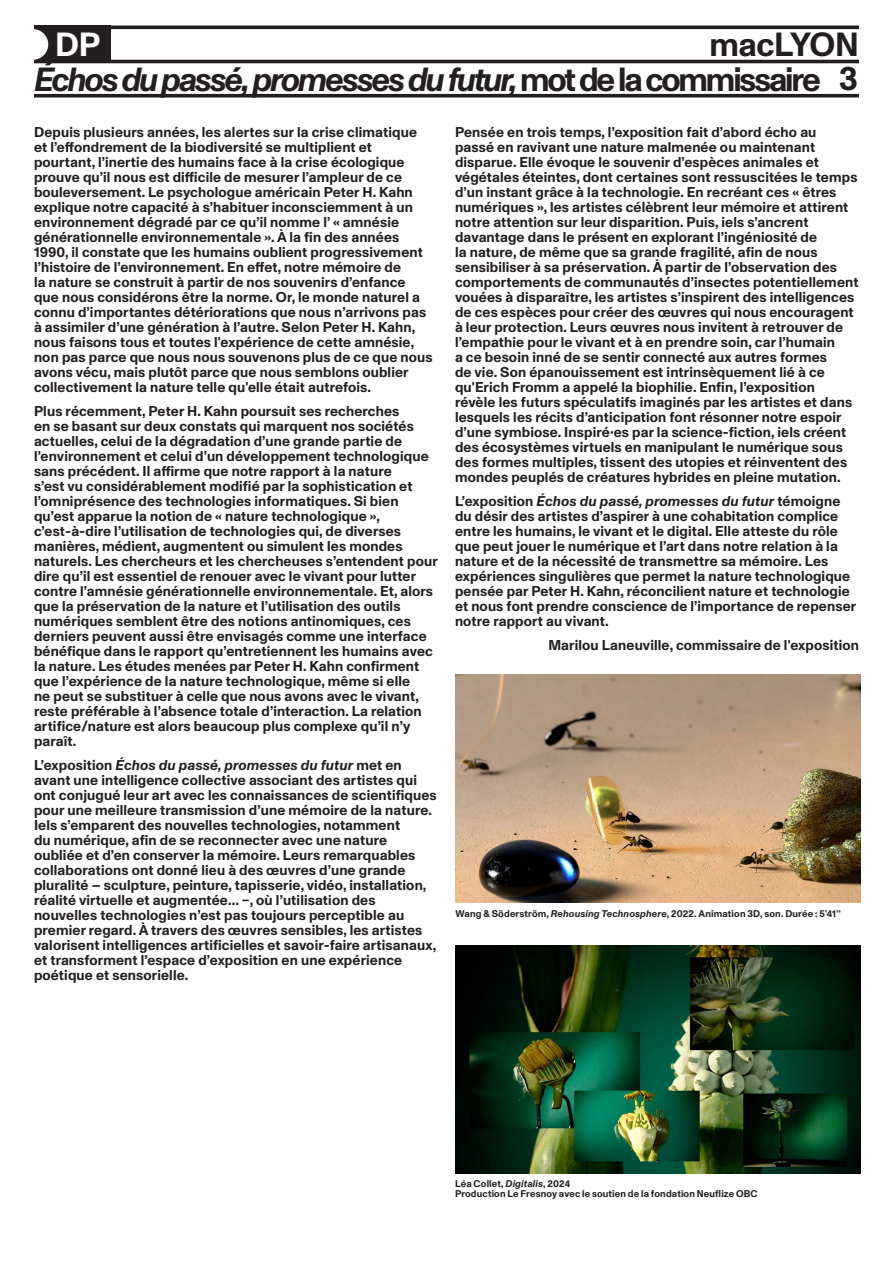
<style>
.page{position:relative;width:893px;height:1263px;background:#fff}
.page>*{position:absolute;margin:0;border:0;box-sizing:border-box;transform-origin:0 0}
.t1{font:italic 700 33.45px "Monument Grotesk";letter-spacing:-.065em;color:#231f20}
.t2{font:700 33.45px "Monument Grotesk";letter-spacing:-.01em;color:#231f20}
.t3{font:700 33.45px "Monument Grotesk";color:#fff}
.t4{font:700 14.25px/15px "Monument Grotesk";letter-spacing:.01em;color:#231f20}
.t5{font:700 9.75px "Monument Grotesk";letter-spacing:.015em;color:#231f20}
.s1{font-style:normal}
.s2{font-style:italic}
</style>
<div class="page">
<div style="left:34px;top:26px;width:77px;height:37px;background:#231f20"></div>
<hr style="left:34px;top:26px;width:825px;height:3px;background:#231f20">
<hr style="left:34px;top:60px;width:825px;height:3px;background:#231f20">
<svg style="left:34px;top:94px;width:825px;height:4px;background:#3d393a"></svg>
<svg style="left:34px;top:29px;width:14px;height:31px"></svg>
<img style="left:455px;top:675px;width:405px;height:228px">
<img style="left:455px;top:946px;width:405px;height:227px">
<p class="t3" style="left:55px;top:20px;width:47px">DP</p>
<p class="t2" style="left:709px;top:20px;width:151px">macLYON</p>
<p class="t1" style="left:34px;top:55px;width:826px">Échos du passé, promesses du futur, <span class="s1">mot de lacommissaire 3</span></p>
<p class="t4" style="left:34px;top:124px;width:400px">Depuis plusieurs années, les alertes sur la crise climatique et l’effondrement de la biodiversité se multiplient et pourtant, l’inertie des humains face à la crise écologique prouve qu’il nous est difficile de mesurer l’ampleur de ce bouleversement. Le psychologue américain Peter H. Kahn explique notre capacité à s’habituer inconsciemment à un environnement dégradé par ce qu’il nomme l’ « amnésie générationnelle environnementale ». À la fin des années 1990, il constate que les humains oublient progressivement l’histoire de l’environnement. En effet, notre mémoire de<br>la nature se construit à partir de nos souvenirs d’enfance que nous considérons être la norme. Or, le monde naturel a connu d’importantes détériorations que nous n’arrivons pas à assimiler d’une génération à l’autre. Selon Peter H. Kahn, nous faisons tous et toutes l'expérience de cette amnésie, non pas parce que nous nous souvenons plus de ce que nous avons vécu, mais plutôt parce que nous semblons oublier collectivement la nature telle qu'elle était autrefois.</p>
<p class="t4" style="left:34px;top:403px;width:396px">Plus récemment, Peter H. Kahn poursuit ses recherches<br>en se basant sur deux constats qui marquent nos sociétés actuelles, celui de la dégradation d’une grande partie de l’environnement et celui d’un développement technologique sans précédent. Il affirme que notre rapport à la nature<br>s’est vu considérablement modifié par la sophistication et l’omniprésence des technologies informatiques. Si bien qu’est apparue la notion de « nature technologique »,</p>
<p class="t4" style="left:34px;top:523px;width:405px">c’est-à-dire l’utilisation de technologies qui, de diverses manières, médient, augmentent ou simulent les mondes naturels. Les chercheurs et les chercheuses s’entendent pour dire qu’il est essentiel de renouer avec le vivant pour lutter contre l’amnésie générationnelle environnementale. Et, alors que la préservation de la nature et l’utilisation des outils numériques semblent être des notions antinomiques, ces derniers peuvent aussi être envisagés comme une interface bénéfique dans le rapport qu’entretiennent les humains avec la nature. Les études menées par Peter H. Kahn confirment que l’expérience de la nature technologique, même si elle<br>ne peut se substituer à celle que nous avons avec le vivant, reste préférable à l’absence totale d’interaction. La relation artifice/nature est alors beaucoup plus complexe qu’il n’y paraît.</p>
<p class="t4" style="left:34px;top:757px;width:404px">L’exposition <span class="s2">Échos du passé, promesses du futur</span> met en avant une intelligence collective associant des artistes qui ont conjugué leur art avec les connaissances de scientifiques pour une meilleure transmission d’une mémoire de la nature.<br>Iels s’emparent des nouvelles technologies, notamment<br>du numérique, afin de se reconnecter avec une nature oubliée et d’en conserver la mémoire. Leurs remarquables collaborations ont donné lieu à des œuvres d’une grande pluralité – sculpture, peinture, tapisserie, vidéo, installation, réalité virtuelle et augmentée… −, où l’utilisation des nouvelles technologies n’est pas toujours perceptible au premier regard. À travers des œuvres sensibles, les artistes valorisent intelligences artificielles et savoir-faire artisanaux, et transforment l’espace d’exposition en une expérience poétique et sensorielle.</p>
<p class="t4" style="left:455px;top:124px;width:405px">Pensée en trois temps, l’exposition fait d’abord écho au passé en ravivant une nature malmenée ou maintenant disparue. Elle évoque le souvenir d’espèces animales et végétales éteintes, dont certaines sont ressuscitées le temps d’un instant grâce à la technologie. En recréant ces « êtres numériques », les artistes célèbrent leur mémoire et attirent notre attention sur leur disparition. Puis, iels s’ancrent davantage dans le présent en explorant l’ingéniosité de<br>la nature, de même que sa grande fragilité, afin de nous sensibiliser à sa préservation. À partir de l’observation des comportements de communautés d’insectes potentiellement vouées à disparaître, les artistes s’inspirent des intelligences de ces espèces pour créer des œuvres qui nous encouragent à leur protection. Leurs œuvres nous invitent à retrouver de l’empathie pour le vivant et à en prendre soin, car l’humain<br>a ce besoin inné de se sentir connecté aux autres formes<br>de vie. Son épanouissement est intrinsèquement lié à ce qu'Erich Fromm a appelé la biophilie. Enfin, l’exposition révèle les futurs spéculatifs imaginés par les artistes et dans lesquels les récits d’anticipation font résonner notre espoir d’une symbiose. Inspiré·es par la science-fiction, iels créent des écosystèmes virtuels en manipulant le numérique sous des formes multiples, tissent des utopies et réinventent des mondes peuplés de créatures hybrides en pleine mutation.</p>
<p class="t4" style="left:455px;top:493px;width:403px">L’exposition <span class="s2">Échos du passé, promesses du futur</span> témoigne du désir des artistes d’aspirer à une cohabitation complice entre les humains, le vivant et le digital. Elle atteste du rôle que peut jouer le numérique et l’art dans notre relation à la nature et de la nécessité de transmettre sa mémoire. Les expériences singulières que permet la nature technologique pensée par Peter H. Kahn, réconcilient nature et technologie et nous font prendre conscience de l’importance de repenser notre rapport au vivant.</p>
<p class="t4" style="left:548px;top:637px;width:312px">Marilou Laneuville, commissaire de l'exposition</p>
<p class="t5" style="left:455px;top:906px;width:387px">Wang &amp; Söderström, <span class="s2">Rehousing Technosphere</span>, 2022. Animation 3D, son. Durée : 5'41''</p>
<p class="t5" style="left:455px;top:1176px;width:117px">Léa Collet, <span class="s2">Digitalis</span>, 2024</p>
<p class="t5" style="left:455px;top:1187px;width:304px">Production Le Fresnoy avec le soutien de la fondation Neuflize OBC</p>
</div>
